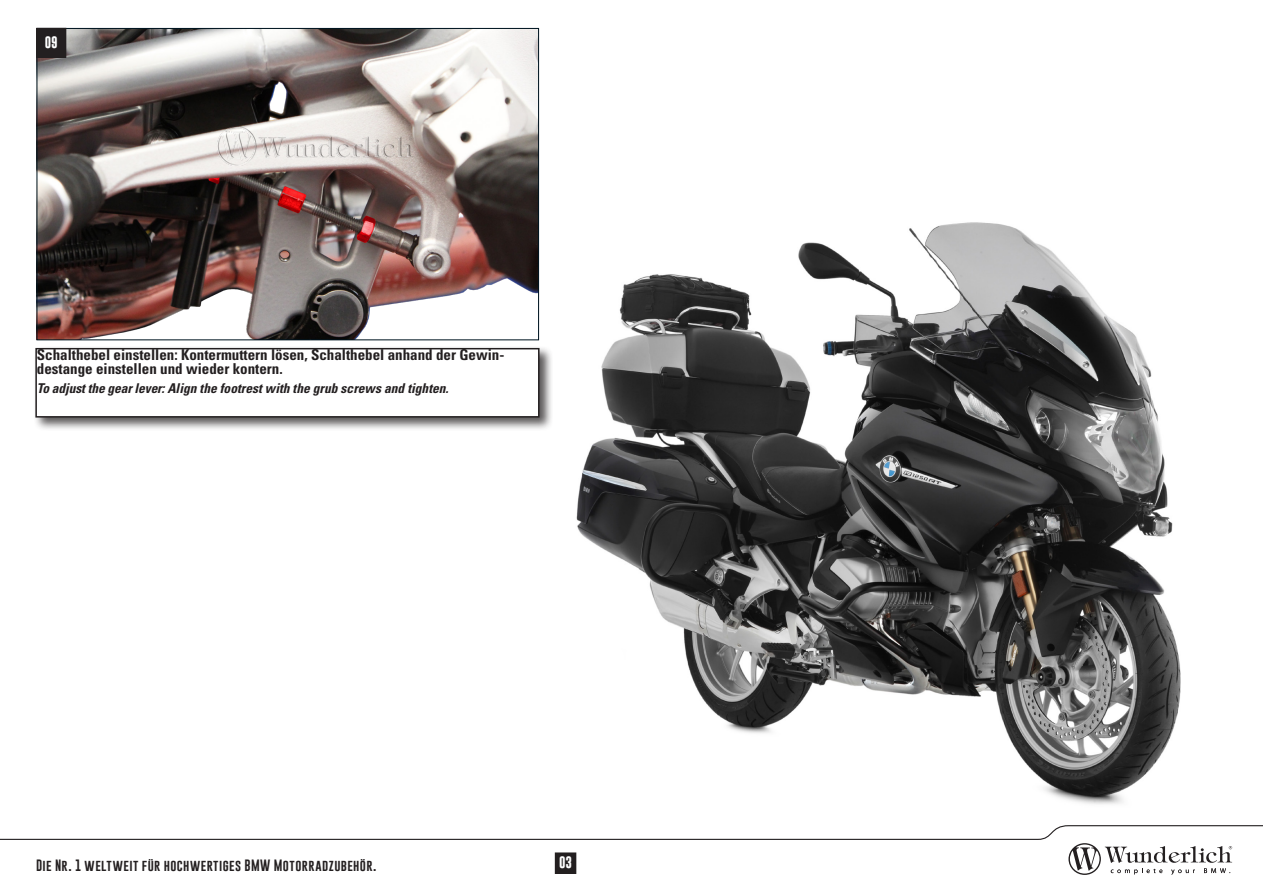
<style>
.page{position:relative;width:1263px;height:893px;background:#fff}
.page>*{position:absolute;margin:0;border:0;box-sizing:border-box;transform-origin:0 0}
.BU{font:700 condensed 15px/13.5px "Univers LT Std";color:#231f20}
.BU-2{font:italic 700 condensed 13.5px "Univers LT Std";color:#231f20}
.t1{font:12px "Gobold";letter-spacing:.035em;color:#231f20}
.t2{font:700 12px "Gobold";color:#fff}
</style>
<div class="page">
<svg style="left:0;top:825px;width:1263px;height:50px"></svg>
<img style="left:38px;top:30px;width:499px;height:308px">
<div style="left:33px;top:346px;width:521px;height:86px;background:#231f20;opacity:.75"></div>
<div style="left:36px;top:349px;width:503px;height:68px;background:#fff"></div>
<div style="left:35px;top:348px;width:504px;height:70px;border:2px solid #231f20"></div>
<img style="left:218px;top:126px;width:198px;height:40px">
<img style="left:576px;top:222px;width:605px;height:582px">
<div style="left:37px;top:28px;width:29px;height:29px;background:#231f20"></div>
<div style="left:36px;top:28px;width:30px;height:30px;border:1px solid #231f20"></div>
<div style="left:555px;top:853px;width:21px;height:20px;background:#231f20"></div>
<div style="left:555px;top:853px;width:21px;height:21px;border:1px solid #231f20"></div>
<p class="t2" style="left:45px;top:34px;width:15px">09</p>
<p class="BU" style="left:37px;top:348px;width:469px">Schalthebel einstellen: Kontermuttern lösen, Schalthebel anhand der Gewin&shy;destange einstellen und wieder kontern.</p>
<p class="BU-2" style="left:37px;top:380px;width:413px">To adjust the gear lever: Align the footrest with the grub screws and tighten.</p>
<p class="t1" style="left:36px;top:858px;width:342px">Die Nr. 1 weltweit für hochwertiges BMW Motorradzubehör.</p>
<p class="t2" style="left:559px;top:855px;width:15px">03</p>
</div>
